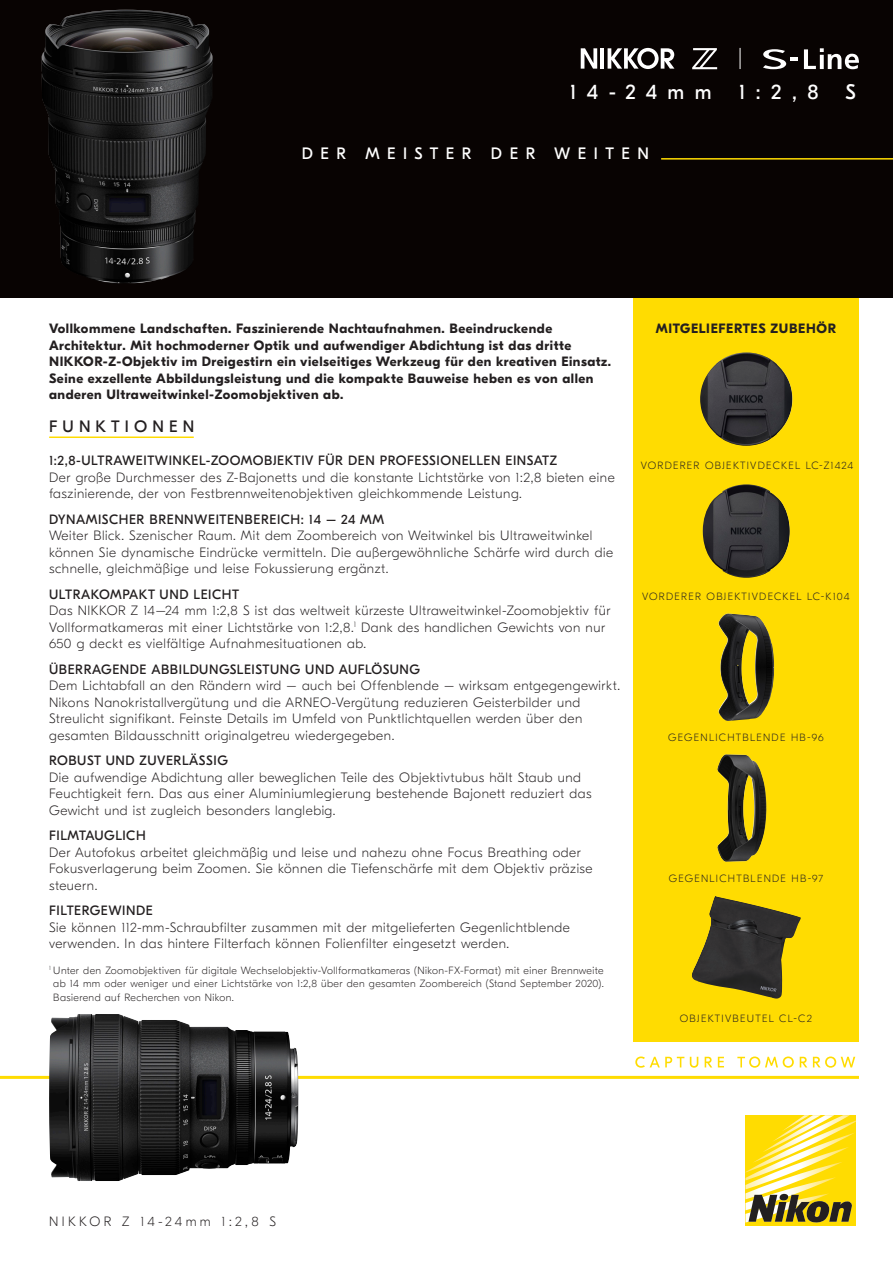
<style>
.page{position:relative;width:893px;height:1263px;background:#fff}
.page>*{position:absolute;margin:0;border:0;box-sizing:border-box;transform-origin:0 0}
.t1{font:21px "GT Eesti Pro Display";letter-spacing:.5em;color:#fff}
.t2{font:16.5px "GT Eesti Pro Display";letter-spacing:.45em;color:#fff}
.t3{font:16.5px "GT Eesti Pro Display";letter-spacing:.31em;color:#231f20}
.t4{font:100 13.5px/16.5px "GT Eesti Pro Display";letter-spacing:.04em;color:#231f20}
.t5{font:700 13.5px/16.5px "GT Eesti Pro Display";letter-spacing:.04em;color:#231f20}
.t6{font:13.5px "GT Eesti Pro Display";letter-spacing:.04em;color:#231f20}
.t7{font:100 13.5px "GT Eesti Pro Display";letter-spacing:.25em;color:#231f20}
.t8{font:100 10.5px/13.5px "GT Eesti Pro Display";letter-spacing:.12em;color:#231f20;text-align:justify}
</style>
<div class="page">
<div style="left:634px;top:298px;width:225px;height:744px;background:#ffdc01"></div>
<div style="left:0;top:0;width:893px;height:298px;background:#080302"></div>
<div style="left:745px;top:1115px;width:111px;height:111px;background:#ffdc01"></div>
<svg style="left:745px;top:1115px;width:111px;height:108px"></svg>
<hr style="left:0;top:1076px;width:859px;height:3px;background:#ffdc01">
<svg style="left:763px;top:49px;width:35px;height:20px"></svg>
<svg style="left:804px;top:48px;width:55px;height:21px"></svg>
<svg style="left:692px;top:48px;width:25px;height:21px"></svg>
<svg style="left:581px;top:48px;width:16px;height:21px"></svg>
<hr style="left:600px;top:48px;width:4px;height:21px;background:#fff">
<svg style="left:608px;top:48px;width:66px;height:21px"></svg>
<svg style="left:740px;top:48px;width:1px;height:21px"></svg>
<hr style="left:49px;top:436px;width:145px;height:2px;background:#ffdc01">
<svg style="left:635px;top:1056px;width:49px;height:12px"></svg>
<svg style="left:690px;top:1057px;width:8px;height:11px"></svg>
<svg style="left:705px;top:1057px;width:7px;height:10px"></svg>
<svg style="left:718px;top:1057px;width:6px;height:10px"></svg>
<svg style="left:737px;top:1056px;width:57px;height:12px"></svg>
<svg style="left:800px;top:1057px;width:7px;height:10px"></svg>
<svg style="left:813px;top:1056px;width:42px;height:12px"></svg>
<img style="left:700px;top:352px;width:92px;height:94px">
<img style="left:703px;top:484px;width:87px;height:94px">
<img style="left:718px;top:613px;width:56px;height:108px">
<img style="left:717px;top:754px;width:49px;height:108px">
<img style="left:692px;top:896px;width:93px;height:102px">
<img style="left:42px;top:10px;width:171px;height:274px">
<img style="left:49px;top:1014px;width:249px;height:167px">
<hr style="left:661px;top:158px;width:232px;height:2px;background:#ffdc01">
<p class="t1" style="left:570px;top:80px;width:143px">14-24mm</p>
<p class="t1" style="left:739px;top:80px;width:81px">1:2,8</p>
<p class="t1" style="left:846px;top:80px;width:12px">S</p>
<p class="t2" style="left:302px;top:144px;width:349px">DER MEISTER DER WEITEN</p>
<p class="t5" style="left:49px;top:321px;width:564px">Vollkommene Landschaften. Faszinierende Nachtaufnahmen. Beeindruckende Architektur. Mit hochmoderner Optik und aufwendiger Abdichtung ist das dritte NIKKOR-Z-Objektiv im Dreigestirn ein vielseitiges Werkzeug für den kreativen Einsatz.<br>Seine exzellente Abbildungsleistung und die kompakte Bauweise heben es von allen anderen Ultraweitwinkel-Zoomobjektiven ab.</p>
<p class="t3" style="left:49px;top:418px;width:147px">FUNKTIONEN</p>
<p class="t6" style="left:49px;top:453px;width:509px">1:2,8-ULTRAWEITWINKEL-ZOOMOBJEKTIV FÜR DEN PROFESSIONELLEN EINSATZ</p>
<p class="t4" style="left:49px;top:469px;width:567px">Der große Durchmesser des Z-Bajonetts und die konstante Lichtstärke von 1:2,8 bieten eine faszinierende, der von Festbrennweitenobjektiven gleichkommende Leistung.</p>
<p class="t6" style="left:49px;top:512px;width:336px">DYNAMISCHER BRENNWEITENBEREICH: 14 – 24 MM</p>
<p class="t4" style="left:49px;top:528px;width:565px">Weiter Blick. Szenischer Raum. Mit dem Zoombereich von Weitwinkel bis Ultraweitwinkel können Sie dynamische Eindrücke vermitteln. Die außergewöhnliche Schärfe wird durch die schnelle, gleichmäßige und leise Fokussierung ergänzt.</p>
<p class="t6" style="left:49px;top:587px;width:191px">ULTRAKOMPAKT UND LEICHT</p>
<p class="t4" style="left:49px;top:603px;width:563px">Das NIKKOR Z 14–24 mm 1:2,8 S ist das weltweit kürzeste Ultraweitwinkel-Zoomobjektiv für<br>Vollformatkameras mit einer Lichtstärke von 1:2,8.<sup>1</sup> Dank des handlichen Gewichts von nur<br>650 g deckt es vielfältige Aufnahmesituationen ab.</p>
<p class="t6" style="left:49px;top:662px;width:372px">ÜBERRAGENDE ABBILDUNGSLEISTUNG UND AUFLÖSUNG</p>
<p class="t4" style="left:49px;top:678px;width:572px">Dem Lichtabfall an den Rändern wird – auch bei Offenblende – wirksam entgegengewirkt.<br>Nikons Nanokristallvergütung und die ARNEO-Vergütung reduzieren Geisterbilder und Streulicht signifikant. Feinste Details im Umfeld von Punktlichtquellen werden über den gesamten Bildausschnitt originalgetreu wiedergegeben.</p>
<p class="t6" style="left:49px;top:753px;width:180px">ROBUST UND ZUVERLÄSSIG</p>
<p class="t4" style="left:49px;top:769px;width:544px">Die aufwendige Abdichtung aller beweglichen Teile des Objektivtubus hält Staub und<br>Feuchtigkeit fern. Das aus einer Aluminiumlegierung bestehende Bajonett reduziert das<br>Gewicht und ist zugleich besonders langlebig.</p>
<p class="t6" style="left:49px;top:828px;width:98px">FILMTAUGLICH</p>
<p class="t4" style="left:49px;top:844px;width:545px">Der Autofokus arbeitet gleichmäßig und leise und nahezu ohne Focus Breathing oder<br>Fokusverlagerung beim Zoomen. Sie können die Tiefenschärfe mit dem Objektiv präzise steuern.</p>
<p class="t6" style="left:49px;top:903px;width:105px">FILTERGEWINDE</p>
<p class="t4" style="left:49px;top:919px;width:522px">Sie können 112-mm-Schraubfilter zusammen mit der mitgelieferten Gegenlichtblende verwenden. In das hintere Filterfach können Folienfilter eingesetzt werden.</p>
<p class="t8" style="left:53px;top:964px;width:552px;text-indent:-4px"><sup>1</sup> Unter den Zoomobjektiven für digitale Wechselobjektiv-Vollformatkameras (Nikon-FX-Format) mit einer Brennweite ab 14 mm oder weniger und einer Lichtstärke von 1:2,8 über den gesamten Zoombereich (Stand September 2020).<br>Basierend auf Recherchen von Nikon.</p>
<p class="t5" style="left:656px;top:321px;width:182px">MITGELIEFERTES ZUBEHÖR</p>
<p class="t8" style="left:641px;top:459px;width:214px">VORDERER OBJEKTIVDECKEL LC-Z1424</p>
<p class="t8" style="left:642px;top:590px;width:209px">VORDERER OBJEKTIVDECKEL LC-K104</p>
<p class="t8" style="left:668px;top:731px;width:157px">GEGENLICHTBLENDE HB-96</p>
<p class="t8" style="left:669px;top:871px;width:156px">GEGENLICHTBLENDE HB-97</p>
<p class="t8" style="left:680px;top:1012px;width:134px">OBJEKTIVBEUTEL CL-C2</p>
<p class="t7" style="left:49px;top:1214px;width:228px">NIKKOR Z 14-24mm 1:2,8 S</p>
</div>
